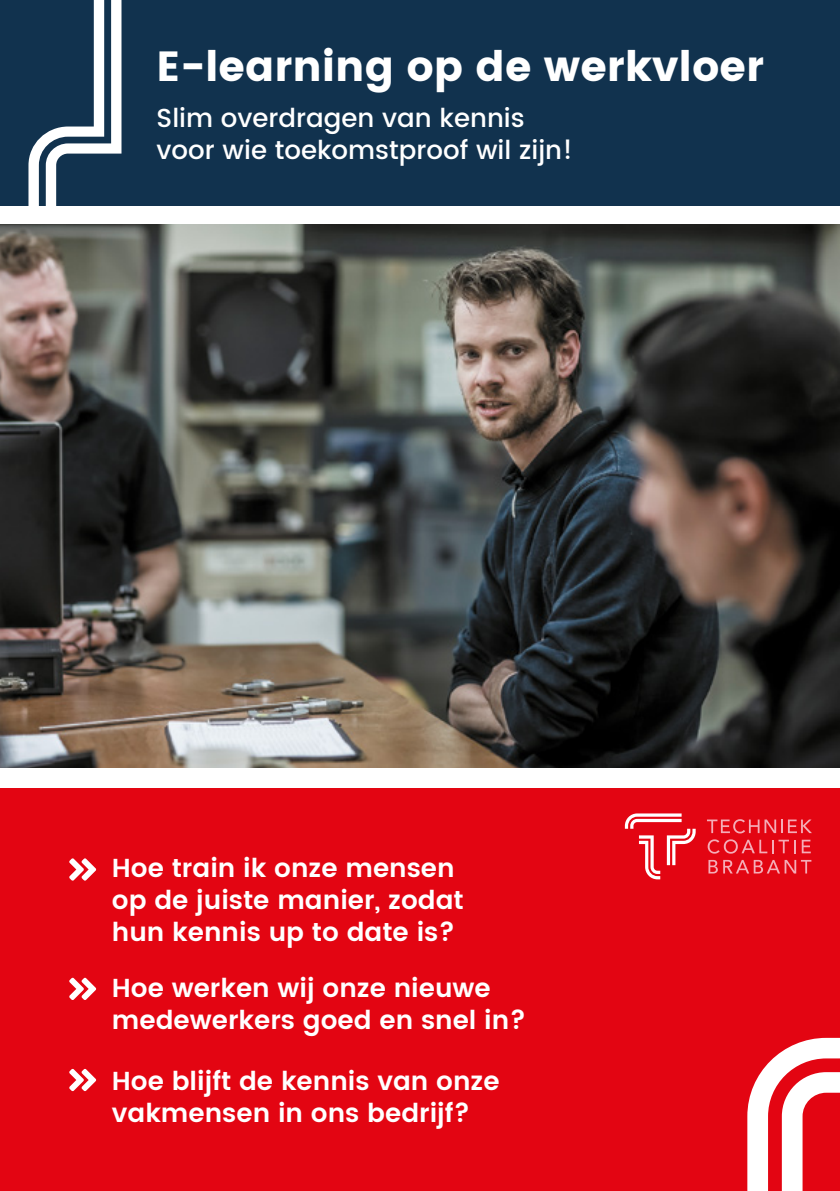
<style>
.page{position:relative;width:840px;height:1191px;background:#fff}
.page>*{position:absolute;margin:0;border:0;box-sizing:border-box;transform-origin:0 0}
.t1{font:42px "Poppins";color:#fff}
.t2{font:600 26px/32px "Poppins";color:#fff}
.t3{font:500 26px/32px "Poppins";color:#fff}
</style>
<div class="page">
<div style="left:0;top:0;width:839px;height:206px;background:#11324e"></div>
<svg style="left:28px;top:0;width:93px;height:206px"></svg>
<img style="left:0;top:224px;width:839px;height:544px">
<div style="left:0;top:788px;width:839px;height:403px;background:#e30512"></div>
<svg style="left:747px;top:1037px;width:92px;height:154px"></svg>
<svg style="left:69px;top:858px;width:27px;height:22px"></svg>
<svg style="left:69px;top:977px;width:27px;height:23px"></svg>
<svg style="left:69px;top:1068px;width:27px;height:23px"></svg>
<svg style="left:707px;top:819px;width:104px;height:14px"></svg>
<svg style="left:707px;top:839px;width:88px;height:14px"></svg>
<svg style="left:801px;top:839px;width:9px;height:14px"></svg>
<svg style="left:708px;top:860px;width:103px;height:13px"></svg>
<svg style="left:624px;top:813px;width:71px;height:66px"></svg>
<h1 class="t1" style="left:156px;top:42px;width:608px">E-learning op de werkvloer</h1>
<p class="t3" style="left:156px;top:103px;width:417px">Slim overdragen van kennis voor wie toekomstproof wil zijn!</p>
<p class="t2" style="left:112px;top:853px;width:353px">Hoe train ik onze mensen op de juiste manier, zodat hun kennis up to date is?</p>
<p class="t2" style="left:112px;top:972px;width:415px">Hoe werken wij onze nieuwe medewerkers goed en snel in?</p>
<p class="t2" style="left:112px;top:1065px;width:389px">Hoe blijft de kennis van onze vakmensen in ons bedrijf?</p>
</div>
